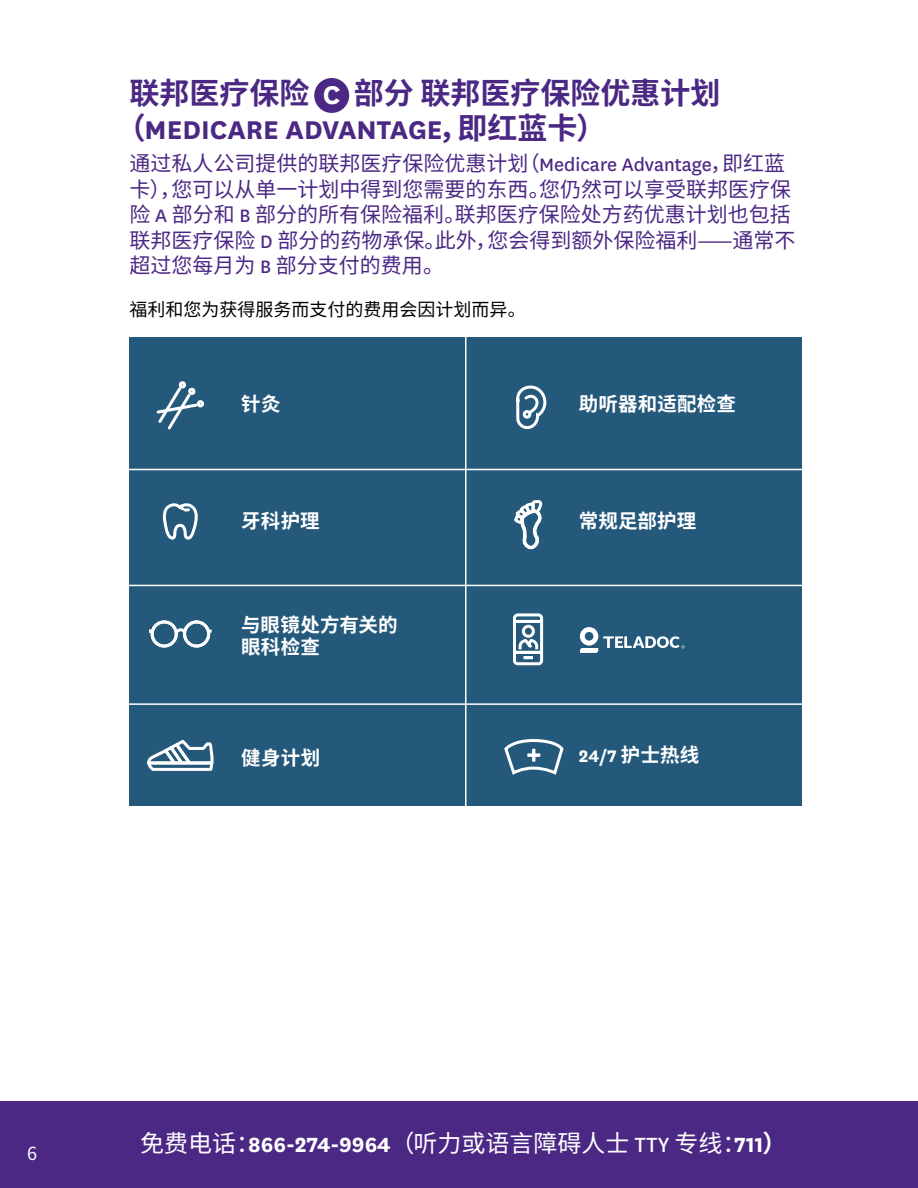
<style>
.page{position:relative;width:918px;height:1188px;background:#fff}
.page>*{position:absolute;margin:0;border:0;box-sizing:border-box;transform-origin:0 0}
.t1{font:700 30px/34.5px "Noto Sans CJ Ksc";color:#4b2884}
.t2{font:24px "Noto Sans CJ Ksc";color:#fff}
.t3{font:21px/25.5px "Noto Sans CJ Ksc";color:#4b2884}
.t4{font:700 19.5px/22.5px "Noto Sans CJ Ksc";letter-spacing:.01em;color:#fff}
.t5{font:700 19.5px "National";color:#fff}
.t6{font:18px "Noto Sans CJ Ksc";color:#000}
.t7{font:18px "Noto Sans CJ Ksc";color:#fff}
.s1{font-family:"National";color:#fff}
.s2{font-family:"National"}
.s3{font-family:"Noto Sans CJ Ksc"}
.s4{font-family:"National";font-weight:700}
.s5{font-weight:700}
</style>
<div class="page">
<div style="left:314px;top:78px;width:35px;height:35px;background:#4b2884;border-radius:50%"></div>
<div style="left:129px;top:337px;width:673px;height:469px;background:#24597b"></div>
<hr style="left:465px;top:334px;width:1px;height:481px;background:#fff">
<svg style="left:580px;top:627px;width:105px;height:26px"></svg>
<div style="left:197px;top:400px;width:7px;height:8px;border:3px solid #fff;border-radius:50%"></div>
<svg style="left:156px;top:381px;width:43px;height:49px"></svg>
<svg style="left:162px;top:503px;width:36px;height:37px"></svg>
<svg style="left:516px;top:385px;width:31px;height:45px"></svg>
<div style="left:523px;top:410px;width:8px;height:9px;border:3px solid #fff;border-radius:50%"></div>
<svg style="left:515px;top:468px;width:30px;height:82px"></svg>
<hr style="left:0;top:469px;width:811px;height:1px;background:#fff">
<hr style="left:0;top:585px;width:811px;height:1px;background:#fff">
<hr style="left:0;top:703px;width:811px;height:2px;background:#fff">
<div style="left:0;top:1101px;width:918px;height:87px;background:#4b2884"></div>
<div style="left:151px;top:620px;width:27px;height:28px;border:3px solid #fff;border-radius:50%"></div>
<div style="left:183px;top:620px;width:27px;height:28px;border:3px solid #fff;border-radius:50%"></div>
<svg style="left:173px;top:627px;width:16px;height:9px"></svg>
<svg style="left:149px;top:630px;width:4px;height:3px"></svg>
<svg style="left:207px;top:630px;width:5px;height:3px"></svg>
<svg style="left:504px;top:739px;width:60px;height:36px"></svg>
<svg style="left:513px;top:613px;width:31px;height:53px"></svg>
<svg style="left:147px;top:741px;width:67px;height:30px"></svg>
<h2 class="t1" style="left:116px;top:77px;width:606px;text-indent:14px">联邦医疗保险 <span class="s1">C</span> 部分 联邦医疗保险优惠计划（<span class="s2">MEDICARE ADVANTAGE</span>，即红蓝卡）</h2>
<p class="t3" style="left:130px;top:151px;width:667px">通过私人公司提供的联邦医疗保险优惠计划（<span class="s2">Medicare Advantage</span>，即红蓝卡），您可以从单一计划中得到您需要的东西。您仍然可以享受联邦医疗保险 <span class="s2">A</span> 部分和 <span class="s2">B</span> 部分的所有保险福利。联邦医疗保险处方药优惠计划也包括联邦医疗保险 <span class="s2">D</span> 部分的药物承保。此外，您会得到额外保险福利——通常不超过您每月为 <span class="s2">B</span> 部分支付的费用。</p>
<p class="t6" style="left:130px;top:299px;width:398px">福利和您为获得服务而支付的费用会因计划而异。</p>
<p class="t4" style="left:241px;top:393px;width:41px">针灸</p>
<p class="t4" style="left:579px;top:393px;width:159px">助听器和适配检查</p>
<p class="t4" style="left:241px;top:510px;width:80px">牙科护理</p>
<p class="t4" style="left:579px;top:510px;width:119px">常规足部护理</p>
<p class="t4" style="left:241px;top:614px;width:158px">与眼镜处方有关的眼科检查</p>
<p class="t4" style="left:241px;top:747px;width:80px">健身计划</p>
<p class="t5" style="left:579px;top:743px;width:122px">24/7 <span class="s3">护士热线</span></p>
<p class="t7" style="left:27px;top:1143px;width:11px">6</p>
<p class="t2" style="left:140px;top:1130px;width:648px">免费电话：<span class="s4">866-274-9964</span> （听力或语言障碍人士 <span class="s2">TTY</span> 专线：<span class="s4">711</span><span class="s5">）</span></p>
</div>
